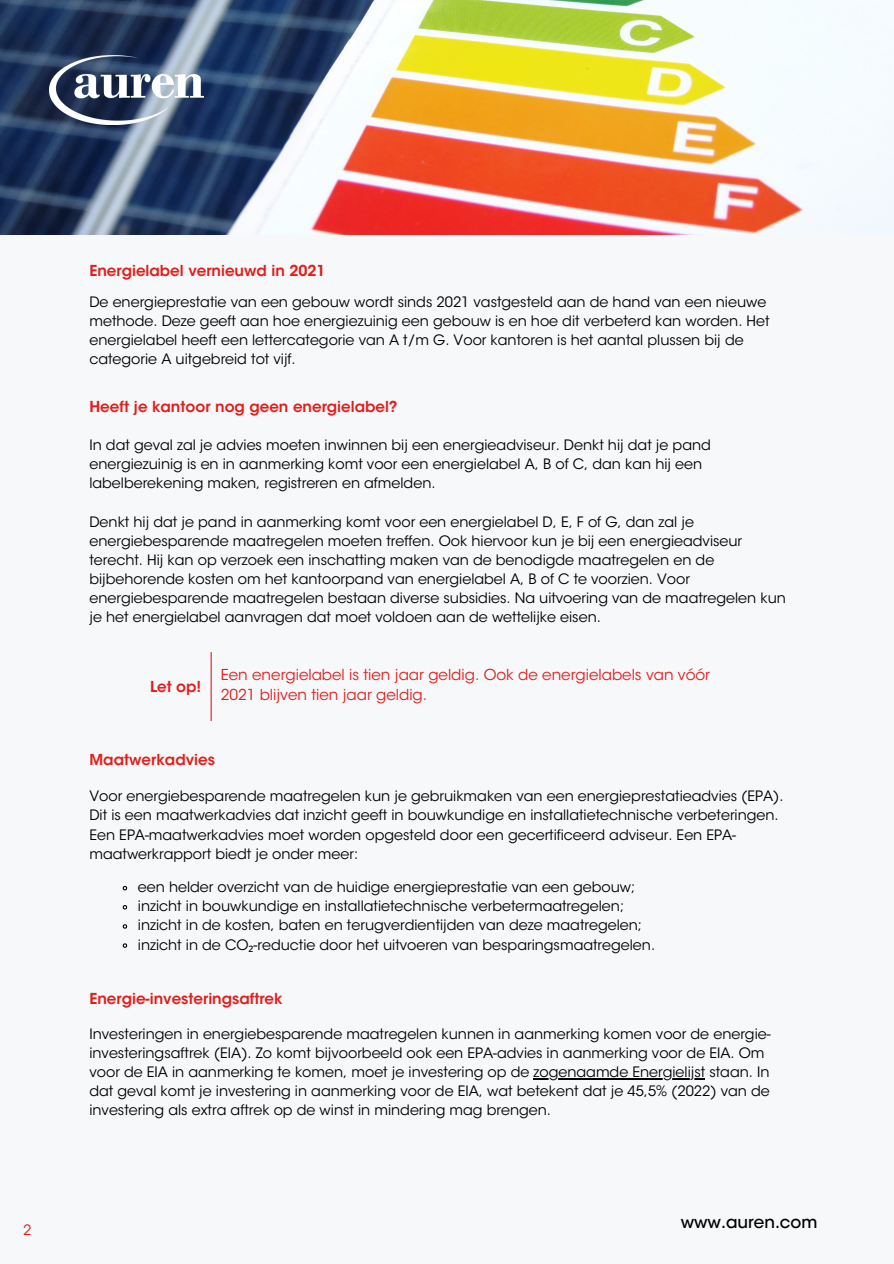
<style>
.page{position:relative;width:894px;height:1264px;background:#fff}
.page>*{position:absolute;margin:0;border:0;box-sizing:border-box;transform-origin:0 0}
.t1{font:500 16.65px "ITC Avant Garde Std";color:#000}
.t2{font:600 15px "ITC Avant Garde Std";color:#e21d1c}
.t3{font:15px/20.2px "ITC Avant Garde Std";color:#e21d1c}
.t4{font:14.25px/19.2px "ITC Avant Garde Std";color:#000}
.t5{font:14.25px "ITC Avant Garde Std";color:#e21d1c}
.s1{font-family:"Noto Sans"}
</style>
<div class="page">
<div style="left:0;top:0;width:893px;height:1263px;background:#f7f8f9"></div>
<img style="left:0;top:0;width:803px;height:234px">
<img style="left:49px;top:55px;width:154px;height:69px">
<svg style="left:122px;top:885px;width:6px;height:6px"></svg>
<svg style="left:122px;top:905px;width:6px;height:5px"></svg>
<svg style="left:122px;top:924px;width:6px;height:5px"></svg>
<svg style="left:122px;top:943px;width:6px;height:5px"></svg>
<hr style="left:533px;top:1078px;width:172px;height:1px;background:#000">
<hr style="left:210px;top:652px;width:2px;height:69px;background:#e21d1c">
<p class="t5" style="left:23px;top:1224px;width:10px">2</p>
<p class="t2" style="left:89px;top:264px;width:238px">Energielabel vernieuwd in 2021</p>
<p class="t4" style="left:89px;top:294px;width:681px">De energieprestatie van een gebouw wordt sinds 2021 vastgesteld aan de hand van een nieuwe methode. Deze geeft aan hoe energiezuinig een gebouw is en hoe dit verbeterd kan worden. Het energielabel heeft een lettercategorie van A t/m G. Voor kantoren is het aantal plussen bij de categorie A uitgebreid tot vijf.</p>
<p class="t2" style="left:89px;top:401px;width:309px">Heeft je kantoor nog geen energielabel?</p>
<p class="t4" style="left:89px;top:437px;width:623px">In dat geval zal je advies moeten inwinnen bij een energieadviseur. Denkt hij dat je pand energiezuinig is en in aanmerking komt voor een energielabel A, B of C, dan kan hij een labelberekening maken, registreren en afmelden.</p>
<p class="t4" style="left:89px;top:513px;width:697px">Denkt hij dat je pand in aanmerking komt voor een energielabel D, E, F of G, dan zal je energiebesparende maatregelen moeten treffen. Ook hiervoor kun je bij een energieadviseur terecht. Hij kan op verzoek een inschatting maken van de benodigde maatregelen en de bijbehorende kosten om het kantoorpand van energielabel A, B of C te voorzien. Voor energiebesparende maatregelen bestaan diverse subsidies. Na uitvoering van de maatregelen kun je het energielabel aanvragen dat moet voldoen aan de wettelijke eisen.</p>
<p class="t2" style="left:150px;top:680px;width:53px">Let op!</p>
<p class="t3" style="left:221px;top:666px;width:490px">Een energielabel is tien jaar geldig. Ook de energielabels van vóór<br>2021 blijven tien jaar geldig.</p>
<p class="t2" style="left:89px;top:753px;width:127px">Maatwerkadvies</p>
<p class="t4" style="left:89px;top:788px;width:695px">Voor energiebesparende maatregelen kun je gebruikmaken van een energieprestatieadvies (EPA).<br>Dit is een maatwerkadvies dat inzicht geeft in bouwkundige en installatietechnische verbeteringen.<br>Een EPA-maatwerkadvies moet worden opgesteld door een gecertificeerd adviseur. Een EPA&shy;maatwerkrapport biedt je onder meer:</p>
<p class="t4" style="left:138px;top:879px;width:498px">een helder overzicht van de huidige energieprestatie van een gebouw;</p>
<p class="t4" style="left:138px;top:898px;width:487px">inzicht in bouwkundige en installatietechnische verbetermaatregelen;</p>
<p class="t4" style="left:138px;top:917px;width:505px">inzicht in de kosten, baten en terugverdientijden van deze maatregelen;</p>
<p class="t4" style="left:138px;top:936px;width:518px">inzicht in de CO<span class="s1">₂</span>-reductie door het uitvoeren van besparingsmaatregelen.</p>
<p class="t2" style="left:89px;top:992px;width:195px">Energie-investeringsaftrek</p>
<p class="t4" style="left:89px;top:1025px;width:682px">Investeringen in energiebesparende maatregelen kunnen in aanmerking komen voor de energie&shy;investeringsaftrek (EIA). Zo komt bijvoorbeeld ook een EPA-advies in aanmerking voor de EIA. Om voor de EIA in aanmerking te komen, moet je investering op de zogenaamde Energielijst staan. In dat geval komt je investering in aanmerking voor de EIA, wat betekent dat je 45,5% (2022) van de investering als extra aftrek op de winst in mindering mag brengen.</p>
<p class="t1" style="left:680px;top:1215px;width:138px">www.auren.com</p>
</div>
